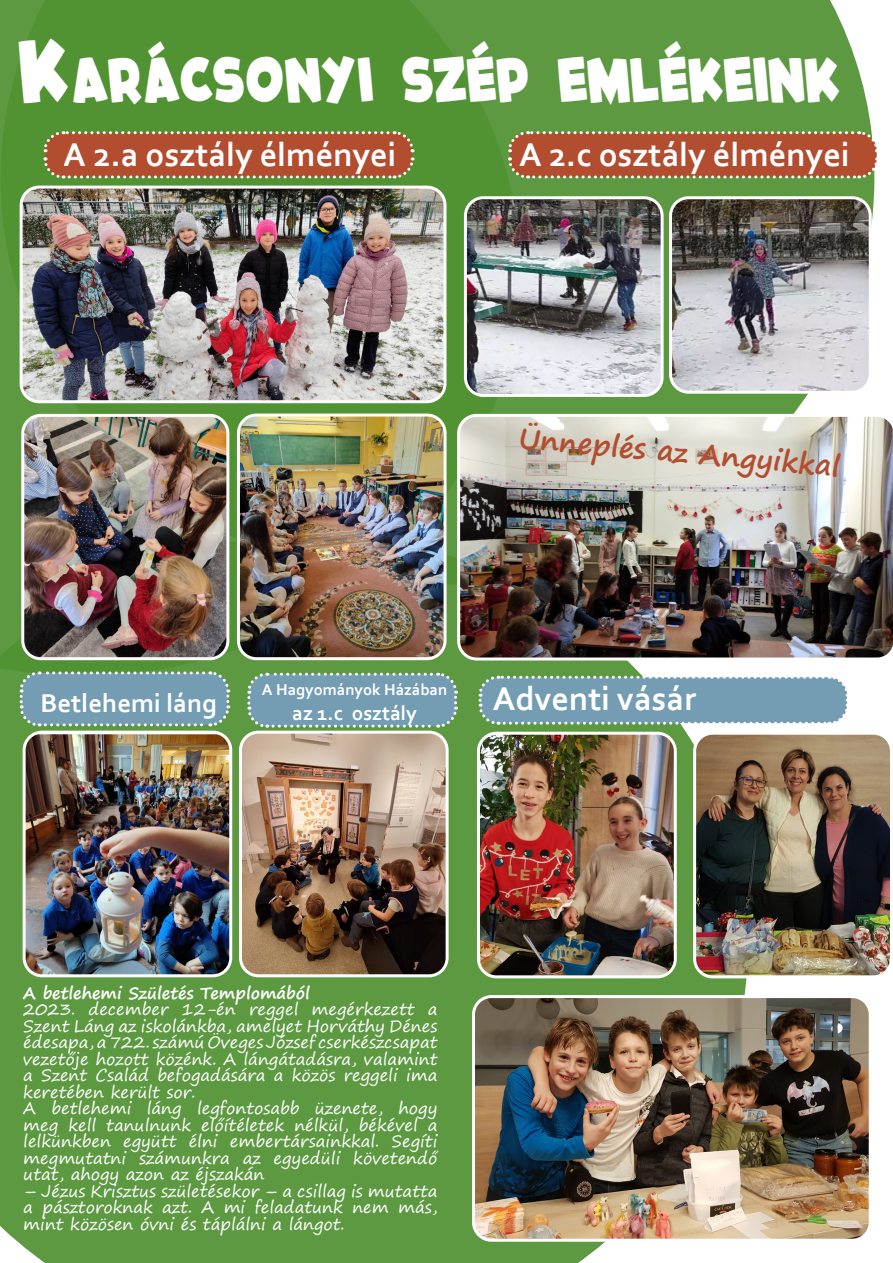
<style>
.page{position:relative;width:893px;height:1263px;background:#fff}
.page>*{position:absolute;margin:0;border:0;box-sizing:border-box;transform-origin:0 0}
.t1{font:40.5px "Kids Magazine";color:#fff;scale:.85 1}
.t2{font:700 34.5px "Corbel";color:#fff}
.t3{font:700 28.5px "Segoe Print";color:#b34d30}
.t4{font:700 27px "Corbel";color:#fff}
.t5{font:700 21px "Corbel";color:#fff}
.t6{font:16.5px/16.5px "Segoe Print";color:#fff;text-align:justify}
.t7{font:700 16.5px "Segoe Print";color:#fff}
.t8{font:700 16.5px "Corbel";color:#fff}
.s1{font-size:57.9px}
</style>
<div class="page">
<div style="left:0;top:660px;width:747px;height:603px;background:#5d9941"></div>
<svg style="left:519px;top:0;width:355px;height:414px;background:#689f4d"></svg>
<svg style="left:0;top:0;width:519px;height:676px;background:#549437"></svg>
<svg style="left:42px;top:130px;width:373px;height:50px;background:#aa5d3a"></svg>
<img style="left:21px;top:187px;width:424px;height:215px">
<div style="left:20px;top:186px;width:426px;height:217px;border:3px solid #fff;border-radius:18px"></div>
<img style="left:238px;top:415px;width:207px;height:244px">
<div style="left:237px;top:414px;width:210px;height:246px;border:3px solid #fff;border-radius:18px"></div>
<img style="left:24px;top:734px;width:207px;height:242px">
<div style="left:23px;top:731px;width:209px;height:246px;border:3px solid #fff;border-radius:18px"></div>
<img style="left:23px;top:415px;width:205px;height:244px">
<div style="left:21px;top:414px;width:208px;height:246px;border:3px solid #fff;border-radius:18px"></div>
<svg style="left:506px;top:130px;width:371px;height:50px;background:#ad5e3c"></svg>
<img style="left:465px;top:198px;width:197px;height:197px">
<div style="left:464px;top:196px;width:200px;height:201px;border:3px solid #fff;border-radius:18px"></div>
<img style="left:457px;top:414px;width:436px;height:246px">
<img style="left:670px;top:198px;width:200px;height:194px">
<div style="left:669px;top:196px;width:203px;height:198px;border:3px solid #fff;border-radius:18px"></div>
<svg style="left:18px;top:670px;width:213px;height:58px;background:#779fa6"></svg>
<img style="left:240px;top:732px;width:207px;height:244px">
<div style="left:239px;top:731px;width:210px;height:246px;border:3px solid #fff;border-radius:18px"></div>
<img style="left:695px;top:733px;width:194px;height:244px">
<div style="left:693px;top:732px;width:200px;height:246px;border:3px solid #fff;border-radius:18px"></div>
<img style="left:473px;top:996px;width:395px;height:244px">
<div style="left:472px;top:995px;width:400px;height:247px;border:3px solid #fff;border-radius:18px"></div>
<svg style="left:477px;top:674px;width:371px;height:52px;background:#80a6b3"></svg>
<img style="left:478px;top:733px;width:197px;height:244px">
<div style="left:477px;top:732px;width:200px;height:246px;border:3px solid #fff;border-radius:18px"></div>
<svg style="left:246px;top:671px;width:213px;height:58px;background:#77a0a6"></svg>
<p class="t1" style="left:22px;top:63px;width:968px"><span class="s1">K</span>ARÁCSONYI SZÉP EMLÉKEINK</p>
<h2 class="t2" style="left:64px;top:133px;width:334px">A 2.a osztály élményei</h2>
<p class="t2" style="left:519px;top:133px;width:332px">A 2.c osztály élményei</p>
<p class="t3" style="left:521px;top:412px;width:324px;rotate:5deg">Ünneplés az Angyikkal</p>
<p class="t8" style="left:262px;top:679px;width:187px">A Hagyományok Házában</p>
<p class="t5" style="left:292px;top:700px;width:126px">az 1.c osztály</p>
<p class="t4" style="left:41px;top:686px;width:178px">Betlehemi láng</p>
<p class="t2" style="left:493px;top:677px;width:205px">Adventi vásár</p>
<p class="t7" style="left:23px;top:977px;width:288px">A betlehemi Születés Templomából</p>
<p class="t6" style="left:23px;top:1000px;width:416px">2023. december 12-én reggel megérkezett a Szent Láng az iskolánkba, amelyet Horváthy Dénes édesapa, a 722. számú Öveges József cserkészcsapat vezetője hozott közénk. A lángátadásra, valamint a Szent Család befogadására a közös reggeli ima keretében került sor.</p>
<p class="t6" style="left:23px;top:1099px;width:416px">A betlehemi láng legfontosabb üzenete, hogy meg kell tanulnunk előítéletek nélkül, békével a lelkünkben együtt élni embertársainkkal. Segíti megmutatni számunkra az egyedüli követendő utat, ahogy azon az éjszakán</p>
<p class="t6" style="left:23px;top:1182px;width:416px">– Jézus Krisztus születésekor – a csillag is mutatta a pásztoroknak azt. A mi feladatunk nem más, mint közösen óvni és táplálni a lángot.</p>
</div>
